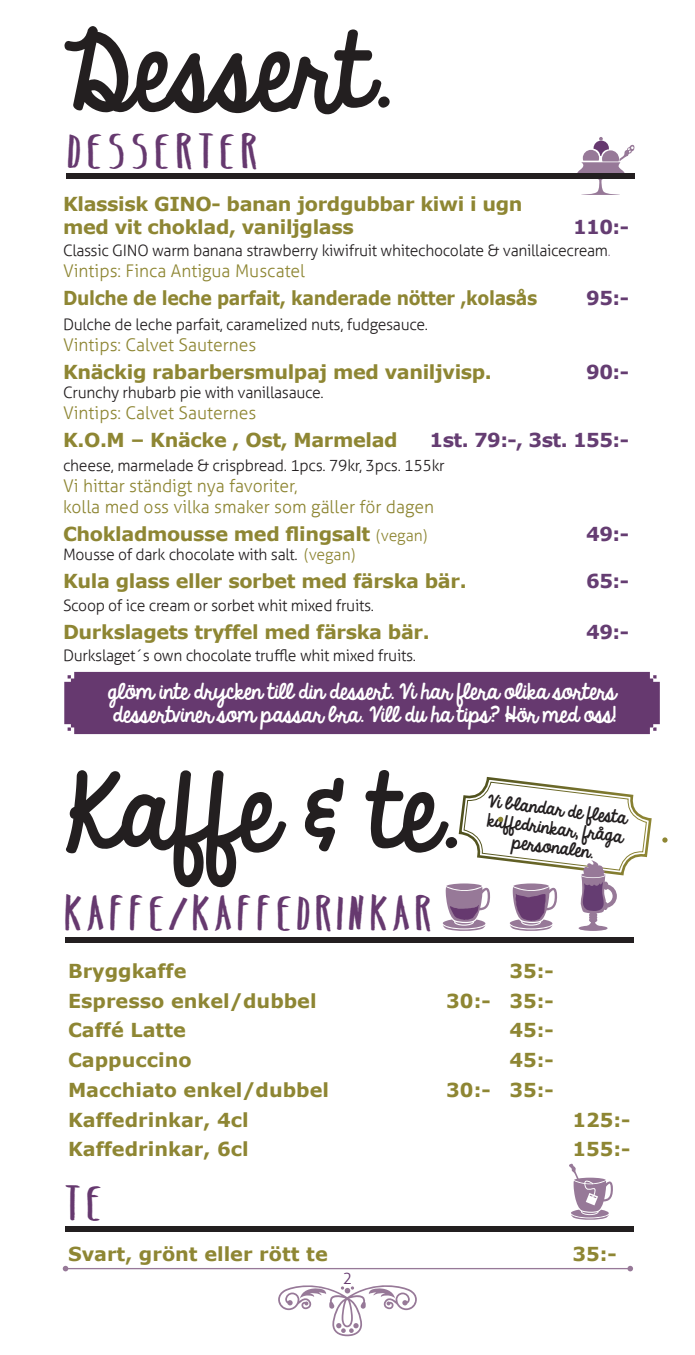
<style>
.page{position:relative;width:695px;height:1355px;background:#fff}
.page>*{position:absolute;margin:0;border:0;box-sizing:border-box;transform-origin:0 0}
.t1{font:91.88px "KG Always A Good Time";color:#231f20}
.t2{font:700 49px "Belta";letter-spacing:.1em;color:#66396f}
.t3{font:700 49px "Belta";letter-spacing:.13em;color:#66396f}
.t4{font:700 19.25px/23.1px "Verdana";letter-spacing:-.02em;color:#8e8633}
.t5{font:700 19.25px "Verdana";color:#8e8633}
.t6{font:19.25px/23.1px "KG Always A Good Time";color:#fff}
.t7{font:700 19.25px "Verdana";letter-spacing:-.02em;color:#8e8633;scale:.9 1}
.t8{font:700 19.25px "Verdana";letter-spacing:-.03em;color:#653d72}
.t9{font:300 17.5px/21px "Aller";color:#8e8633}
.t10{font:300 15.75px "Aller";letter-spacing:-.02em;color:#231f20}
.t11{font:15.75px/18.9px "KG Always A Good Time";color:#231f20;text-align:center}
.t12{font:300 15.75px "Aller";color:#66396f}
.s1{color:#977998}
.s2{font-family:"Aller";font-weight:300;font-size:15.75px}
.s3{color:#8e8633}
</style>
<div class="page">
<svg style="left:278px;top:1285px;width:139px;height:51px"></svg>
<hr style="left:63px;top:1267px;width:569px;height:2px;background:#977998">
<svg style="left:63px;top:1265px;width:5px;height:6px"></svg>
<svg style="left:627px;top:1265px;width:6px;height:6px"></svg>
<div style="left:65px;top:936px;width:569px;height:6px;background:#231f20"></div>
<div style="left:65px;top:1225px;width:569px;height:6px;background:#231f20"></div>
<svg style="left:569px;top:1163px;width:44px;height:57px"></svg>
<svg style="left:570px;top:137px;width:64px;height:58px"></svg>
<div style="left:66px;top:174px;width:568px;height:5px;background:#231f20"></div>
<svg style="left:442px;top:776px;width:210px;height:155px"></svg>
<svg style="left:662px;top:837px;width:5px;height:5px"></svg>
<div style="left:64px;top:672px;width:595px;height:62px;background:#66396f"></div>
<h1 class="t1" style="left:63px;top:2px;width:331px">Dessert.</h1>
<h2 class="t3" style="left:68px;top:123px;width:192px">DESSERTER</h2>
<p class="t4" style="left:63px;top:192px;width:461px">Klassisk GINO- banan jordgubbar kiwi i ugn med vit choklad, vaniljglass</p>
<p class="t8" style="left:573px;top:214px;width:57px">110:-</p>
<p class="t10" style="left:63px;top:241px;width:549px">Classic GINO warm banana strawberry kiwifruit whitechocolate &amp; vanillaicecream<span class="s1">.</span></p>
<p class="t9" style="left:63px;top:261px;width:243px">Vintips: Finca Antigua Muscatel</p>
<p class="t7" style="left:63px;top:286px;width:528px">Dulche de leche parfait, kanderade nötter ,kolasås</p>
<p class="t8" style="left:586px;top:286px;width:44px">95:-</p>
<p class="t10" style="left:63px;top:314px;width:366px">Dulche de leche parfait, caramelized nuts, fudgesauce.</p>
<p class="t9" style="left:63px;top:334px;width:195px">Vintips: Calvet Sauternes</p>
<p class="t4" style="left:63px;top:360px;width:430px">Knäckig rabarbersmulpaj med vaniljvisp.</p>
<p class="t8" style="left:586px;top:359px;width:44px">90:-</p>
<p class="t10" style="left:63px;top:383px;width:262px">Crunchy rhubarb pie with vanillasauce.</p>
<p class="t9" style="left:63px;top:402px;width:195px">Vintips: Calvet Sauternes</p>
<p class="t4" style="left:63px;top:428px;width:336px">K.O.M – Knäcke , Ost, Marmelad</p>
<p class="t8" style="left:429px;top:427px;width:201px">1st. 79:-, 3st. 155:-</p>
<p class="t10" style="left:63px;top:456px;width:383px">cheese, marmelade &amp; crispbread. 1pcs. 79kr, 3pcs. 155kr</p>
<p class="t9" style="left:63px;top:475px;width:372px">Vi hittar ständigt nya favoriter,<br>kolla med oss vilka smaker som gäller för dagen</p>
<p class="t4" style="left:63px;top:523px;width:366px">Chokladmousse med flingsalt <span class="s2">(vegan)</span></p>
<p class="t8" style="left:586px;top:522px;width:44px">49:-</p>
<p class="t10" style="left:63px;top:545px;width:294px">Mousse of dark chocolate with salt. <span class="s3">(vegan)</span></p>
<p class="t4" style="left:63px;top:570px;width:405px">Kula glass eller sorbet med färska bär.</p>
<p class="t8" style="left:586px;top:569px;width:44px">65:-</p>
<p class="t10" style="left:63px;top:596px;width:312px">Scoop of ice cream or sorbet whit mixed fruits.</p>
<p class="t4" style="left:63px;top:620px;width:368px">Durkslagets tryffel med färska bär.</p>
<p class="t8" style="left:586px;top:619px;width:44px">49:-</p>
<p class="t10" style="left:63px;top:646px;width:354px">Durkslaget´s own chocolate truffle whit mixed fruits.</p>
<p class="t6" style="left:108px;top:681px;width:509px">glöm inte drycken till din dessert. Vi har flera olika sorters dessertviner som passar bra. Vill du ha tips? Hör med oss!</p>
<h1 class="t1" style="left:65px;top:742px;width:396px">Kaffe &amp; te.</h1>
<h2 class="t2" style="left:65px;top:885px;width:368px">KAFFE/KAFFEDRINKAR</h2>
<p class="t11" style="left:489px;top:792px;width:141px;rotate:7deg">Vi blandar de flesta kaffedrinkar, fråga personalen.</p>
<p class="t5" style="left:68px;top:958px;width:120px">Bryggkaffe</p>
<p class="t4" style="left:509px;top:959px;width:46px">35:-</p>
<p class="t5" style="left:68px;top:988px;width:250px">Espresso enkel/dubbel</p>
<p class="t4" style="left:446px;top:989px;width:109px">30:- 35:-</p>
<p class="t5" style="left:68px;top:1017px;width:119px">Caffé Latte</p>
<p class="t4" style="left:509px;top:1018px;width:46px">45:-</p>
<p class="t5" style="left:68px;top:1047px;width:125px">Cappuccino</p>
<p class="t4" style="left:509px;top:1048px;width:46px">45:-</p>
<p class="t5" style="left:68px;top:1077px;width:262px">Macchiato enkel/dubbel</p>
<p class="t4" style="left:446px;top:1078px;width:109px">30:- 35:-</p>
<p class="t5" style="left:68px;top:1107px;width:182px">Kaffedrinkar, 4cl</p>
<p class="t4" style="left:572px;top:1108px;width:60px">125:-</p>
<p class="t5" style="left:68px;top:1136px;width:182px">Kaffedrinkar, 6cl</p>
<p class="t4" style="left:572px;top:1137px;width:60px">155:-</p>
<h2 class="t2" style="left:66px;top:1174px;width:38px">TE</h2>
<p class="t5" style="left:68px;top:1240px;width:261px">Svart, grönt eller rött te</p>
<p class="t4" style="left:572px;top:1242px;width:46px">35:-</p>
<p class="t12" style="left:343px;top:1268px;width:11px">2</p>
</div>
